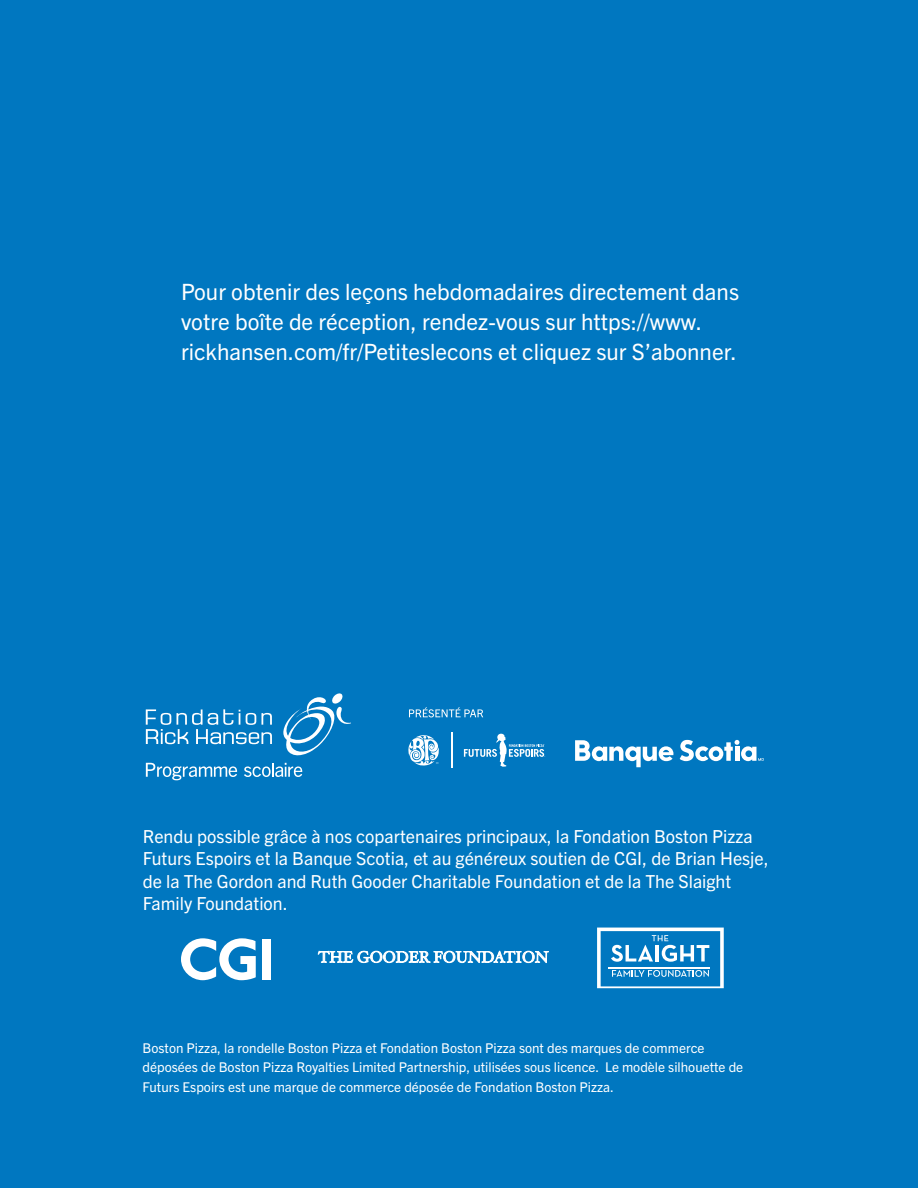
<style>
.page{position:relative;width:918px;height:1188px;background:#0077c0}
.page>*{position:absolute;margin:0;border:0;box-sizing:border-box;transform-origin:0 0}
.SUB_HED-DIN_REG{font:22.5px/30px "Trade Gothic Next LT Pro";color:#fff}
.CHART-_Subhead{font:18px/22.5px "Trade Gothic Next LT Pro";color:#fff}
.CHART-_Subhead-2{font:13.5px/19.5px "Trade Gothic Next LT Pro";color:#fff}
.s1{font-weight:700}
</style>
<div class="page">
<svg style="left:464px;top:733px;width:82px;height:34px"></svg>
<hr style="left:451px;top:732px;width:2px;height:36px;background:#fff">
<svg style="left:408px;top:735px;width:31px;height:31px"></svg>
<svg style="left:409px;top:707px;width:74px;height:10px"></svg>
<svg style="left:146px;top:693px;width:205px;height:87px"></svg>
<svg style="left:575px;top:740px;width:98px;height:27px"></svg>
<svg style="left:680px;top:740px;width:84px;height:21px"></svg>
<svg style="left:597px;top:928px;width:127px;height:60px"></svg>
<svg style="left:318px;top:950px;width:231px;height:14px"></svg>
<svg style="left:181px;top:938px;width:75px;height:42px"></svg>
<div style="left:262px;top:939px;width:9px;height:40px;background:#fff"></div>
<p class="SUB_HED-DIN_REG" style="left:181px;top:276px;width:560px">Pour obtenir des leçons hebdomadaires directement dans votre boîte de réception, rendez-vous sur https://www. rickhansen.com/fr/Petiteslecons et cliquez sur S’abonner.</p>
<p class="SUB_HED-DIN_REG" style="left:203px;top:276px;width:546px">For weekly l sons delivered straight to your inbox, go to<br><span class="s1">RickHansen.com/LittleBigLesson</span> and click on Sign Up.</p>
<p class="CHART-_Subhead" style="left:143px;top:824px;width:627px">Rendu possible grâce à nos copartenaires principaux, la Fondation Boston Pizza Futurs Espoirs et la Banque Scotia, et au généreux soutien de CGI, de Brian Hesje, de la The Gordon and Ruth Gooder Charitable Foundation et de la The Slaight Family Foundation.</p>
<p class="CHART-_Subhead-2" style="left:143px;top:1037px;width:602px">Boston Pizza, la rondelle Boston Pizza et Fondation Boston Pizza sont des marques de commerce déposées de Boston Pizza Royalties Limited Partnership, utilisées sous licence. Le modèle silhouette de<br>Futurs Espoirs est une marque de commerce déposée de Fondation Boston Pizza.</p>
</div>
